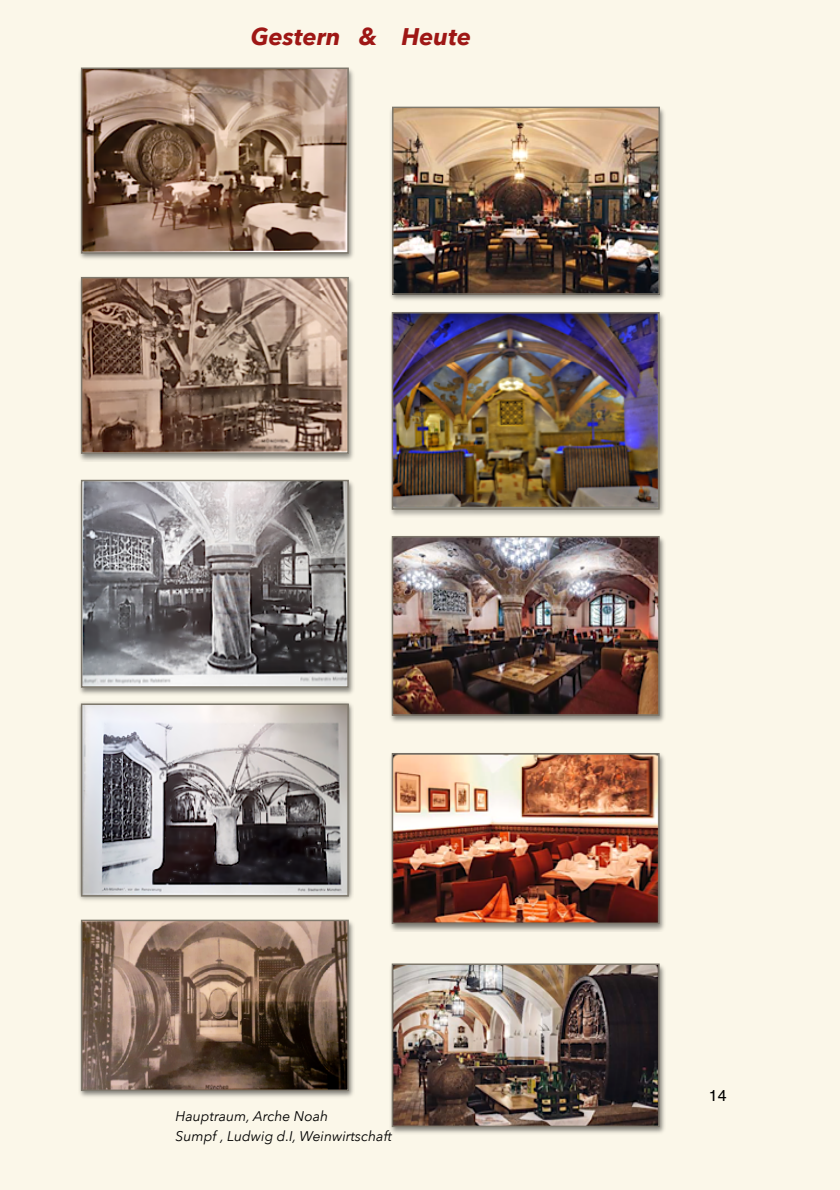
<style>
.page{position:relative;width:840px;height:1190px;background:#fbf7e9}
.page>*{position:absolute;margin:0;border:0;box-sizing:border-box;transform-origin:0 0}
.t1{font:italic 700 24px "Avenir Next";color:#9e1715}
.t2{font:16px "Helvetica";color:#000}
.t3{font:italic 14px/20px "Avenir Next";color:#000}
</style>
<div class="page">
<img style="left:390px;top:536px;width:275px;height:186px">
<img style="left:395px;top:539px;width:262px;height:174px">
<div style="left:392px;top:536px;width:268px;height:180px;border:2px solid #7e786c"></div>
<img style="left:390px;top:312px;width:274px;height:204px">
<img style="left:395px;top:315px;width:262px;height:192px">
<div style="left:392px;top:312px;width:268px;height:198px;border:2px solid #7e786c"></div>
<img style="left:79px;top:277px;width:274px;height:185px">
<img style="left:84px;top:280px;width:262px;height:171px">
<div style="left:81px;top:277px;width:268px;height:177px;border:2px solid #7e786c"></div>
<img style="left:79px;top:480px;width:275px;height:214px">
<img style="left:84px;top:483px;width:262px;height:202px">
<div style="left:81px;top:480px;width:268px;height:208px;border:2px solid #7e786c"></div>
<img style="left:390px;top:963px;width:275px;height:170px">
<img style="left:395px;top:967px;width:262px;height:157px">
<div style="left:392px;top:964px;width:268px;height:163px;border:2px solid #7e786c"></div>
<img style="left:79px;top:919px;width:275px;height:178px">
<img style="left:84px;top:923px;width:262px;height:165px">
<div style="left:81px;top:920px;width:268px;height:171px;border:2px solid #7e786c"></div>
<img style="left:390px;top:106px;width:275px;height:194px">
<img style="left:395px;top:110px;width:262px;height:182px">
<div style="left:392px;top:107px;width:268px;height:188px;border:2px solid #7e786c"></div>
<img style="left:79px;top:67px;width:275px;height:192px">
<img style="left:84px;top:71px;width:262px;height:180px">
<div style="left:81px;top:68px;width:268px;height:186px;border:2px solid #7e786c"></div>
<img style="left:78px;top:702px;width:275px;height:199px">
<img style="left:84px;top:707px;width:262px;height:187px">
<div style="left:81px;top:704px;width:268px;height:193px;border:2px solid #7e786c"></div>
<img style="left:390px;top:753px;width:275px;height:179px">
<img style="left:395px;top:756px;width:262px;height:165px">
<div style="left:392px;top:753px;width:268px;height:171px;border:2px solid #7e786c"></div>
<h1 class="t1" style="left:251px;top:21px;width:222px">Gestern &amp; Heute</h1>
<p class="t3" style="left:175px;top:1107px;width:218px">Hauptraum, Arche Noah<br>Sumpf , Ludwig d.I, Weinwirtschaft</p>
<p class="t2" style="left:709px;top:1089px;width:19px">14</p>
</div>
